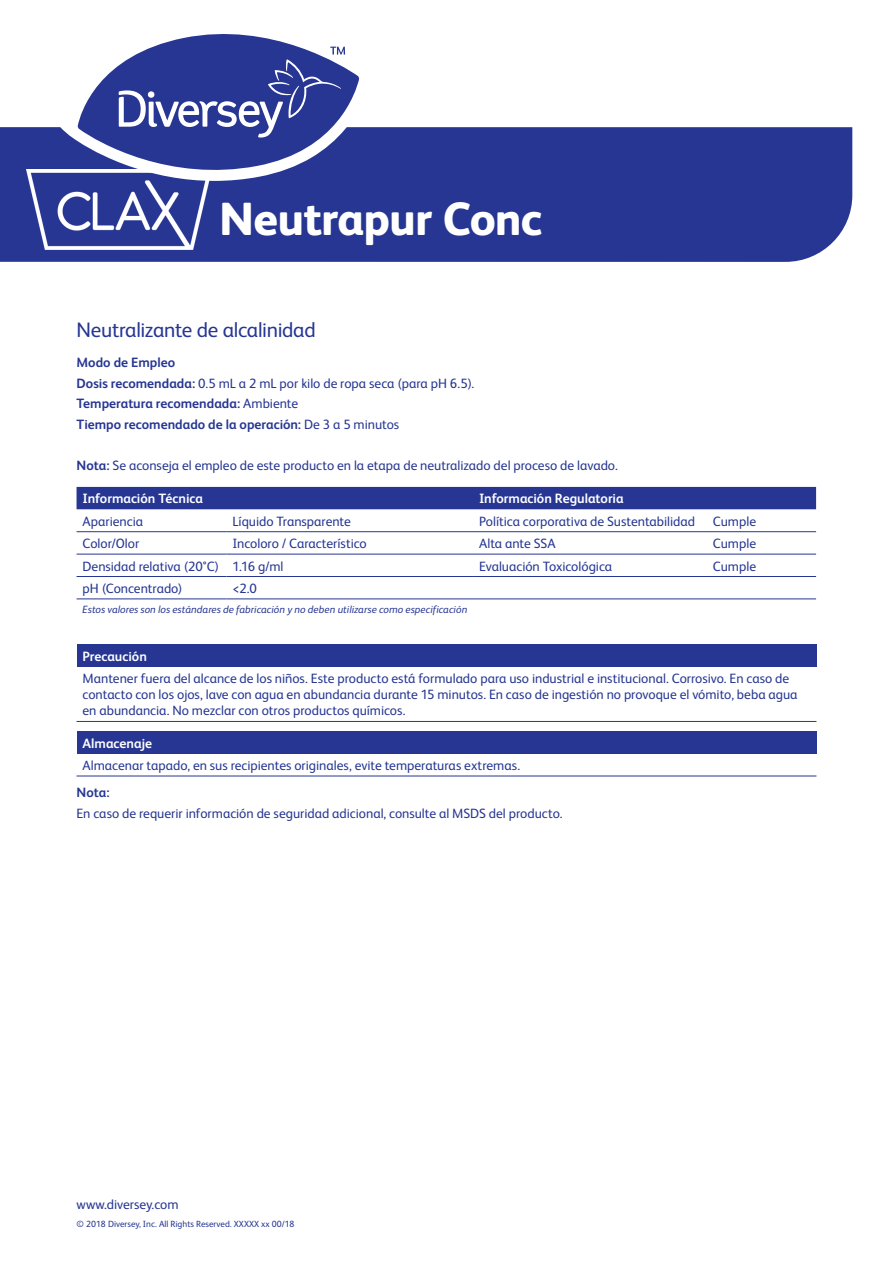
<style>
.page{position:relative;width:893px;height:1263px;background:#fff}
.page>*{position:absolute;margin:0;border:0;box-sizing:border-box;transform-origin:0 0}
.t1{font:800 46.5px "FS Albert Pro";letter-spacing:-.02em;color:#fff}
.Product_Description{font:21px "FS Albert Pro";letter-spacing:-.015em;color:#263692}
.Table_Text{font:13.5px/16.2px "FS Albert Pro";color:#263692}
.Maintext{font:13.5px "FS Albert Pro";color:#263692}
.Maintext-2{font:700 13.5px "FS Albert Pro";color:#263692}
.Table_Subheads{font:700 13.5px "FS Albert Pro";letter-spacing:-.005em;color:#fff}
.Subheads{font:700 13.5px "FS Albert Pro";color:#263692}
.Table_italic{font:italic 10.5px "FS Albert Pro";letter-spacing:.005em;color:#263692}
.t2{font:9px "FS Albert Pro";color:#263692}
.s1{font-weight:700}
.s2{font-weight:400}
</style>
<div class="page">
<div style="left:0;top:127px;width:852px;height:135px;background:#263692"></div>
<div style="left:77px;top:487px;width:739px;height:22px;background:#263692"></div>
<hr style="left:77px;top:531px;width:149px;height:1px;background:#263692">
<hr style="left:226px;top:531px;width:247px;height:1px;background:#263692">
<hr style="left:473px;top:531px;width:234px;height:1px;background:#263692">
<hr style="left:707px;top:531px;width:109px;height:1px;background:#263692">
<hr style="left:77px;top:554px;width:149px;height:1px;background:#263692">
<hr style="left:226px;top:554px;width:247px;height:1px;background:#263692">
<hr style="left:473px;top:554px;width:234px;height:1px;background:#263692">
<hr style="left:707px;top:554px;width:109px;height:1px;background:#263692">
<hr style="left:77px;top:576px;width:149px;height:1px;background:#263692">
<hr style="left:226px;top:576px;width:247px;height:1px;background:#263692">
<hr style="left:473px;top:576px;width:234px;height:1px;background:#263692">
<hr style="left:707px;top:576px;width:109px;height:1px;background:#263692">
<hr style="left:77px;top:598px;width:149px;height:1px;background:#263692">
<hr style="left:226px;top:598px;width:247px;height:1px;background:#263692">
<hr style="left:473px;top:598px;width:234px;height:1px;background:#263692">
<hr style="left:707px;top:598px;width:109px;height:1px;background:#263692">
<div style="left:77px;top:644px;width:739px;height:23px;background:#263692"></div>
<hr style="left:77px;top:721px;width:739px;height:1px;background:#263692">
<div style="left:77px;top:731px;width:739px;height:23px;background:#263692"></div>
<hr style="left:77px;top:776px;width:739px;height:1px;background:#263692">
<img style="left:26px;top:170px;width:185px;height:79px">
<svg style="left:58px;top:78px;width:316px;height:103px"></svg>
<svg style="left:78px;top:34px;width:281px;height:148px;fill:#263692"></svg>
<svg style="left:119px;top:47px;width:226px;height:91px;background:#4a58a4"></svg>
<p class="t1" style="left:219px;top:183px;width:325px">Neutrapur Conc</p>
<p class="Product_Description" style="left:77px;top:315px;width:241px">Neutralizante de alcalinidad</p>
<p class="Maintext-2" style="left:77px;top:353px;width:100px">Modo de Empleo</p>
<p class="Maintext" style="left:77px;top:374px;width:399px"><span class="s1">Dosis recomendada:</span> 0.5 mL a 2 mL por kilo de ropa seca (para pH 6.5).</p>
<p class="Maintext-2" style="left:77px;top:394px;width:223px">Temperatura recomendada: <span class="s2">Ambiente</span></p>
<p class="Maintext-2" style="left:77px;top:415px;width:324px">Tiempo recomendado de la operación: <span class="s2">De 3 a 5 minutos</span></p>
<p class="Maintext" style="left:77px;top:455px;width:543px"><span class="s1">Nota:</span> Se aconseja el empleo de este producto en la etapa de neutralizado del proceso de lavado.</p>
<p class="Table_Subheads" style="left:83px;top:489px;width:122px">Información Técnica</p>
<p class="Table_Subheads" style="left:479px;top:489px;width:146px">Información Regulatoria</p>
<p class="Table_Text" style="left:83px;top:512px;width:62px">Apariencia</p>
<p class="Table_Text" style="left:232px;top:512px;width:120px">Líquido Transparente</p>
<p class="Table_Text" style="left:479px;top:512px;width:218px">Política corporativa de Sustentabilidad</p>
<p class="Table_Text" style="left:713px;top:512px;width:45px">Cumple</p>
<p class="Table_Text" style="left:83px;top:534px;width:58px">Color/Olor</p>
<p class="Table_Text" style="left:232px;top:534px;width:136px">Incoloro / Característico</p>
<p class="Table_Text" style="left:479px;top:534px;width:78px">Alta ante SSA</p>
<p class="Table_Text" style="left:713px;top:534px;width:45px">Cumple</p>
<p class="Table_Text" style="left:83px;top:557px;width:138px">Densidad relativa (20°C)</p>
<p class="Table_Text" style="left:232px;top:557px;width:53px">1.16 g/ml</p>
<p class="Table_Text" style="left:479px;top:557px;width:135px">Evaluación Toxicológica</p>
<p class="Table_Text" style="left:713px;top:557px;width:45px">Cumple</p>
<p class="Table_Text" style="left:83px;top:579px;width:101px">pH (Concentrado)</p>
<p class="Table_Text" style="left:232px;top:579px;width:26px">&lt;2.0</p>
<p class="Table_italic" style="left:83px;top:602px;width:386px">Estos valores son los estándares de fabricación y no deben utilizarse como especificación</p>
<p class="Table_Subheads" style="left:83px;top:646px;width:66px">Precaución</p>
<p class="Table_Text" style="left:83px;top:669px;width:716px">Mantener fuera del alcance de los niños. Este producto está formulado para uso industrial e institucional. Corrosivo. En caso de contacto con los ojos, lave con agua en abundancia durante 15 minutos. En caso de ingestión no provoque el vómito, beba agua en abundancia. No mezclar con otros productos químicos.</p>
<p class="Table_Subheads" style="left:83px;top:733px;width:71px">Almacenaje</p>
<p class="Table_Text" style="left:83px;top:756px;width:439px">Almacenar tapado, en sus recipientes originales, evite temperaturas extremas.</p>
<p class="Subheads" style="left:77px;top:783px;width:35px">Nota:</p>
<p class="Maintext" style="left:77px;top:804px;width:488px">En caso de requerir información de seguridad adicional, consulte al MSDS del producto.</p>
<p class="Table_Text" style="left:77px;top:1195px;width:104px">www.diversey.com</p>
<p class="t2" style="left:77px;top:1217px;width:220px">© 2018 Diversey, Inc. All Rights Reserved. XXXXX xx 00/18</p>
</div>
